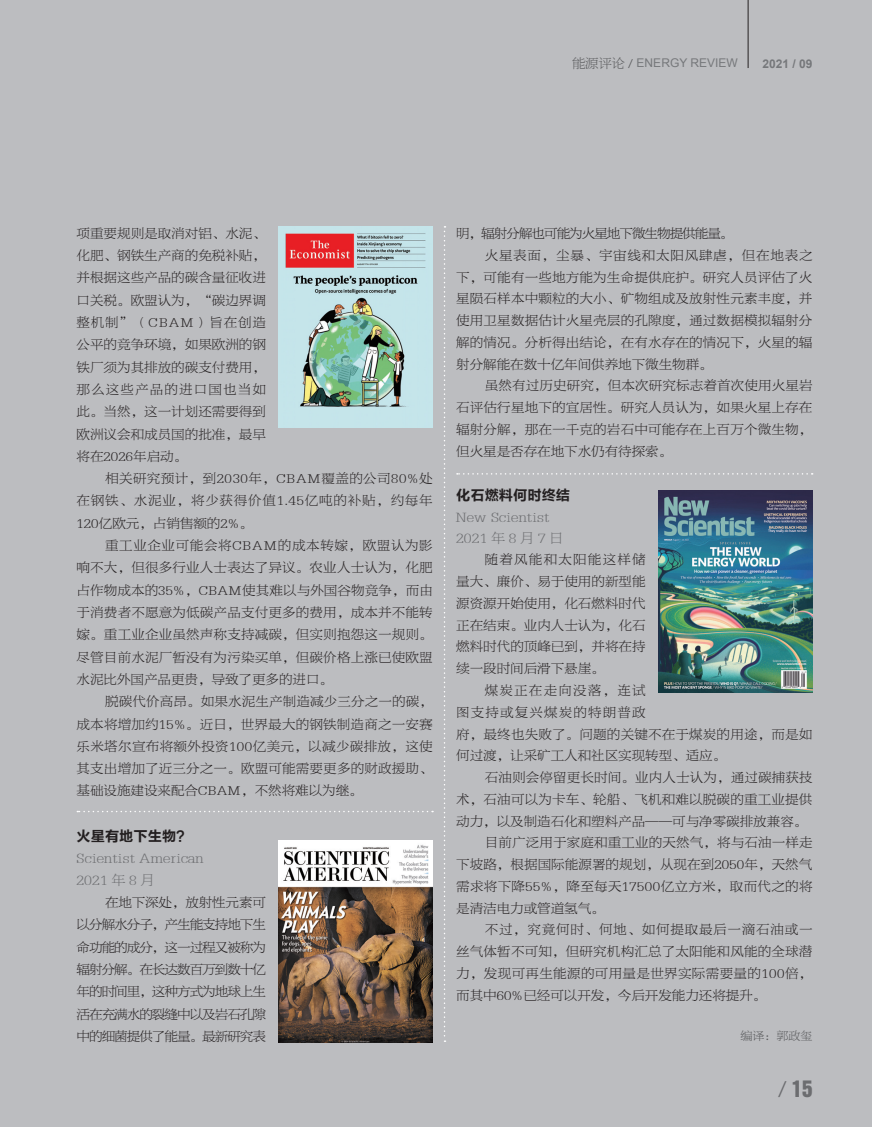
<style>
.page{position:relative;width:872px;height:1127px;background:#bcbdc0}
.page>*{position:absolute;margin:0;border:0;box-sizing:border-box;transform-origin:0 0}
.t1{font:21px "Helvetica Inserat LT Std";color:#6c6d70}
.二级标{font:14.25px "FZBYSK GBK1 0";color:#6c6d70}
.二级标-2{font:14.25px "FZLTCHK GBK1 0";color:#231f20}
.二级标-3{font:14.25px "FZBYSK GBK1 0";letter-spacing:.25em;color:#6c6d70}
.时局{font:13.5px/22.4px "FZBYSK GBK1 0";color:#231f20;text-align:justify}
.时局-2{font:13.5px "FZBYSK GBK1 0";letter-spacing:-.07em;color:#231f20}
.编者按{font:12px "Arial";color:#76787b}
.眉头{font:700 12px "Arial";color:#76787b}
.眉头-2{font:12px "FZBYSK GBK1 0";color:#57585a}
.s1{font-family:"FZBYSK GBK1 0";font-size:13.5px;color:#57585a}
.s2{font-family:"FZBYSK GBK1 0";font-size:24px}
</style>
<div class="page">
<svg style="left:444px;top:226px;width:1px;height:816px"></svg>
<svg style="left:457px;top:473px;width:355px;height:2px"></svg>
<svg style="left:77px;top:811px;width:356px;height:1px"></svg>
<img style="left:279px;top:841px;width:154px;height:202px">
<img style="left:658px;top:491px;width:154px;height:201px">
<img style="left:279px;top:226px;width:154px;height:202px">
<hr style="left:748px;top:0;width:1px;height:68px;background:#231f20">
<p class="编者按" style="left:572px;top:55px;width:167px"><span class="s1">能源评论 /</span> ENERGY REVIEW</p>
<p class="眉头" style="left:762px;top:56px;width:52px">2021 / 09</p>
<p class="时局" style="left:77px;top:222px;width:191px">项重要规则是取消对铝、水泥、化肥、钢铁生产商的免税补贴，并根据这些产品的碳含量征收进口关税。欧盟认为，“碳边界调整机制”（CBAM）旨在创造公平的竞争环境，如果欧洲的钢铁厂须为其排放的碳支付费用，那么这些产品的进口国也当如此。当然，这一计划还需要得到欧洲议会和成员国的批准，最早将在2026年启动。</p>
<p class="时局" style="left:77px;top:468px;width:358px;text-indent:28px">相关研究预计，到2030年，CBAM覆盖的公司80%处在钢铁、水泥业，将少获得价值1.45亿吨的补贴，约每年120亿欧元，占销售额的2%。</p>
<p class="时局" style="left:77px;top:534px;width:358px;text-indent:28px">重工业企业可能会将CBAM的成本转嫁，欧盟认为影响不大，但很多行业人士表达了异议。农业人士认为，化肥占作物成本的35%，CBAM使其难以与外国谷物竞争，而由于消费者不愿意为低碳产品支付更多的费用，成本并不能转嫁。重工业企业虽然声称支持减碳，但实则抱怨这一规则。尽管目前水泥厂暂没有为污染买单，但碳价格上涨已使欧盟水泥比外国产品更贵，导致了更多的进口。</p>
<p class="时局" style="left:77px;top:691px;width:358px;text-indent:28px">脱碳代价高昂。如果水泥生产制造减少三分之一的碳，成本将增加约15%。近日，世界最大的钢铁制造商之一安赛乐米塔尔宣布将额外投资100亿美元，以减少碳排放，这使其支出增加了近三分之一。欧盟可能需要更多的财政援助、基础设施建设来配合CBAM，不然将难以为继。</p>
<p class="二级标-2" style="left:77px;top:828px;width:116px">火星有地下生物？</p>
<p class="二级标" style="left:77px;top:851px;width:129px">Scientist American</p>
<p class="二级标" style="left:77px;top:873px;width:80px">2021 年 8 月</p>
<p class="时局" style="left:77px;top:891px;width:191px;text-indent:28px">在地下深处，放射性元素可以分解水分子，产生能支持地下生命功能的成分，这一过程又被称为辐射分解。在长达数百万到数十亿年的时间里，这种方式为地球上生活在充满水的裂缝中以及岩石孔隙中的细菌提供了能量。最新研究表</p>
<p class="时局-2" style="left:456px;top:226px;width:279px">明，辐射分解也可能为火星地下微生物提供能量。</p>
<p class="时局" style="left:456px;top:245px;width:358px;line-height:21.8px;text-indent:28px">火星表面，尘暴、宇宙线和太阳风肆虐，但在地表之下，可能有一些地方能为生命提供庇护。研究人员评估了火星陨石样本中颗粒的大小、矿物组成及放射性元素丰度，并使用卫星数据估计火星壳层的孔隙度，通过数据模拟辐射分解的情况。分析得出结论，在有水存在的情况下，火星的辐射分解能在数十亿年间供养地下微生物群。</p>
<p class="时局" style="left:456px;top:375px;width:358px;line-height:21.8px;text-indent:28px">虽然有过历史研究，但本次研究标志着首次使用火星岩石评估行星地下的宜居性。研究人员认为，如果火星上存在辐射分解，那在一千克的岩石中可能存在上百万个微生物，但火星是否存在地下水仍有待探索。</p>
<p class="二级标-2" style="left:456px;top:487px;width:115px">化石燃料何时终结</p>
<p class="二级标" style="left:456px;top:509px;width:95px">New Scientist</p>
<p class="二级标-3" style="left:456px;top:531px;width:109px">2021年8月7日</p>
<p class="时局" style="left:456px;top:549px;width:191px;line-height:21.8px;text-indent:28px">随着风能和太阳能这样储量大、廉价、易于使用的新型能源资源开始使用，化石燃料时代正在结束。业内人士认为，化石燃料时代的顶峰已到，并将在持续一段时间后滑下悬崖。</p>
<p class="时局" style="left:456px;top:680px;width:358px;line-height:21.8px;text-align:left;text-indent:28px">煤炭正在走向没落，连试<br>图支持或复兴煤炭的特朗普政<br>府，最终也失败了。问题的关键不在于煤炭的用途，而是如何过渡，让采矿工人和社区实现转型、适应。</p>
<p class="时局" style="left:456px;top:767px;width:358px;line-height:21.8px;text-indent:28px">石油则会停留更长时间。业内人士认为，通过碳捕获技术，石油可以为卡车、轮船、飞机和难以脱碳的重工业提供动力，以及制造石化和塑料产品——可与净零碳排放兼容。</p>
<p class="时局" style="left:456px;top:832px;width:358px;line-height:21.8px;text-indent:28px">目前广泛用于家庭和重工业的天然气，将与石油一样走下坡路，根据国际能源署的规划，从现在到2050年，天然气需求将下降55%，降至每天17500亿立方米，取而代之的将是清洁电力或管道氢气。</p>
<p class="时局" style="left:456px;top:919px;width:358px;line-height:21.8px;text-indent:28px">不过，究竟何时、何地、如何提取最后一滴石油或一丝气体暂不可知，但研究机构汇总了太阳能和风能的全球潜力，发现可再生能源的可用量是世界实际需要量的100倍，而其中60%已经可以开发，今后开发能力还将提升。</p>
<p class="眉头-2" style="left:740px;top:1030px;width:73px">编译：郭政玺</p>
<p class="t1" style="left:777px;top:1076px;width:37px"><span class="s2">/</span>15</p>
</div>
